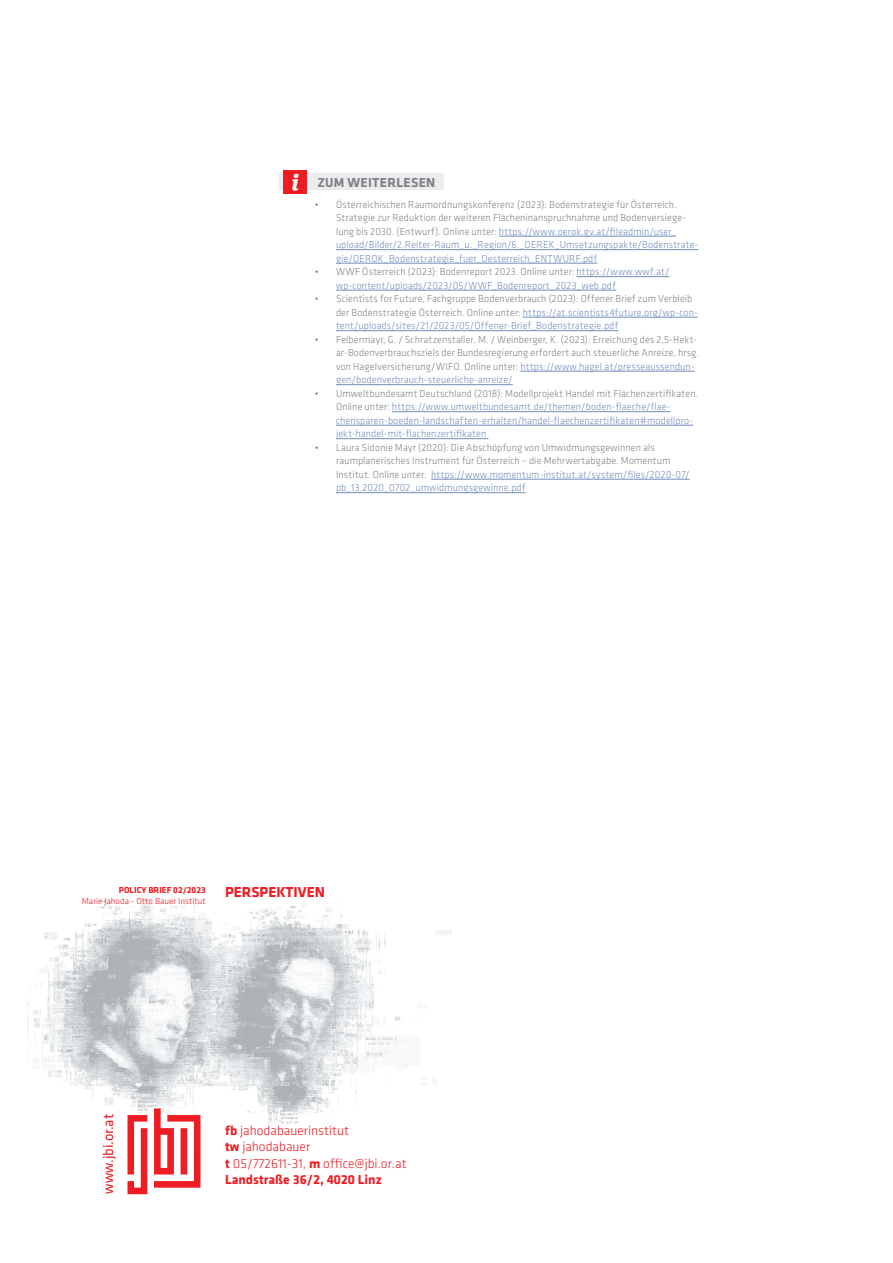
<style>
.page{position:relative;width:893px;height:1263px;background:#fff}
.page>*{position:absolute;margin:0;border:0;box-sizing:border-box;transform-origin:0 0}
.t1{font:700 15px "Klavika";color:#ee1d23}
.t2{font:14.7px "Klavika";color:#ee1d23}
.t3{font:300 13.5px/16.2px "Klavika";color:#ee1d23}
.t4{font:700 13.5px "Klavika";letter-spacing:.02em;color:#808285}
.t5{font:300 10.5px/13.5px "Klavika";letter-spacing:.015em;color:#808285;scale:.96 1}
.t6{font:300 10.5px/13.5px "Klavika";letter-spacing:.015em;color:#738cbd;scale:.96 1}
.t7{font:300 9px "Klavika";color:#ee1d23}
.t8{font:700 9px "Klavika";color:#ee1d23}
.s1{color:#738cbd}
.s2{color:#808285}
.s3{font-weight:700}
</style>
<div class="page">
<img style="left:27px;top:898px;width:425px;height:231px">
<svg style="left:154px;top:1108px;width:46px;height:80px"></svg>
<svg style="left:127px;top:1115px;width:20px;height:79px"></svg>
<div style="left:279px;top:174px;width:165px;height:16px;background:#ececee"></div>
<div style="left:284px;top:171px;width:23px;height:23px;background:#ee1d23"></div>
<svg style="left:292px;top:174px;width:7px;height:17px"></svg>
<hr style="left:499px;top:236px;width:177px;height:1px;background:#738cbd">
<hr style="left:336px;top:249px;width:362px;height:1px;background:#738cbd">
<hr style="left:336px;top:263px;width:261px;height:1px;background:#738cbd">
<hr style="left:576px;top:276px;width:93px;height:1px;background:#738cbd">
<hr style="left:336px;top:290px;width:280px;height:1px;background:#738cbd">
<hr style="left:523px;top:317px;width:175px;height:1px;background:#738cbd">
<hr style="left:336px;top:330px;width:282px;height:1px;background:#738cbd">
<hr style="left:520px;top:371px;width:175px;height:1px;background:#738cbd">
<hr style="left:336px;top:384px;width:177px;height:1px;background:#738cbd">
<hr style="left:392px;top:411px;width:279px;height:1px;background:#738cbd">
<hr style="left:336px;top:425px;width:357px;height:1px;background:#738cbd">
<hr style="left:336px;top:438px;width:152px;height:1px;background:#738cbd">
<hr style="left:431px;top:479px;width:259px;height:1px;background:#738cbd">
<hr style="left:336px;top:492px;width:190px;height:1px;background:#738cbd">
<p class="t4" style="left:317px;top:175px;width:119px">ZUM WEITERLESEN</p>
<p class="t5" style="left:336px;top:198px;width:379px;text-indent:-21px">• Österreichischen Raumordnungskonferenz (2023): Bodenstrategie für Österreich.<br>Strategie zur Reduktion der weiteren Flächeninanspruchnahme und Bodenversiege&shy;lung bis 2030. (Entwurf). Online unter: <span class="s1">https://www.oerok.gv.at/fileadmin/user_ upload/Bilder/2.Reiter-Raum_u._Region/6._OEREK_Umsetzungspakte/Bodenstrate&shy;gie/OEROK_Bodenstrategie_fuer_Oesterreich_ENTWURF.pdf</span></p>
<p class="t6" style="left:336px;top:265px;width:349px;text-indent:-21px"><span class="s2">• WWF Österreich (2023): Bodenreport 2023. Online unter:</span> https://www.wwf.at/ wp-content/uploads/2023/05/WWF_Bodenreport_2023_web.pdf</p>
<p class="t5" style="left:336px;top:292px;width:378px;text-indent:-21px">• Scientists for Future, Fachgruppe Bodenverbrauch (2023): Offener Brief zum Verbleib der Bodenstrategie Österreich. Online unter: <span class="s1">https://at.scientists4future.org/wp-con&shy;tent/uploads/sites/21/2023/05/Offener-Brief_Bodenstrategie.pdf</span></p>
<p class="t5" style="left:336px;top:333px;width:380px;text-indent:-21px">• Felbermayr, G. / Schratzenstaller, M. / Weinberger, K. (2023): Erreichung des 2,5-Hekt&shy;ar-Bodenverbrauchsziels der Bundesregierung erfordert auch steuerliche Anreize, hrsg. von Hagelversicherung/WIFO. Online unter: <span class="s1">https://www.hagel.at/presseaussendun&shy;gen/bodenverbrauch-steuerliche-anreize/</span></p>
<p class="t6" style="left:336px;top:387px;width:379px;text-indent:-21px"><span class="s2">• Umweltbundesamt Deutschland (2018): Modellprojekt Handel mit Flächenzertifikaten.<br>Online unter:</span> https://www.umweltbundesamt.de/themen/boden-flaeche/flae&shy;chensparen-boeden-landschaften-erhalten/handel-flaechenzertifikaten#modellpro&shy;jekt-handel-mit-flachenzertifikaten</p>
<p class="t5" style="left:336px;top:441px;width:370px;text-indent:-21px">• Laura Sidonie Mayr (2020): Die Abschöpfung von Umwidmungsgewinnen als raumplanerisches Instrument für Österreich – die Mehrwertabgabe. Momentum Institut. Online unter: <span class="s1">https://www.momentum-institut.at/system/files/2020-07/ pb_13.2020_0702_umwidmungsgewinne.pdf</span></p>
<p class="t8" style="left:119px;top:885px;width:88px">POLICY BRIEF 02/2023</p>
<h1 class="t1" style="left:225px;top:884px;width:101px">PERSPEKTIVEN</h1>
<p class="t7" style="left:82px;top:896px;width:125px">Marie Jahoda - Otto Bauer Institut</p>
<h2 class="t2" style="left:100px;top:1194px;width:82px;rotate:-90deg">www.jbi.or.at</h2>
<p class="t3" style="left:225px;top:1123px;width:183px"><span class="s3">fb</span> jahodabauerinstitut<br><span class="s3">tw</span> jahodabauer<br><span class="s3">t</span> 05/772611-31, <span class="s3">m</span> office@jbi.or.at<br><span class="s3">Landstraße 36/2, 4020 Linz</span></p>
</div>
